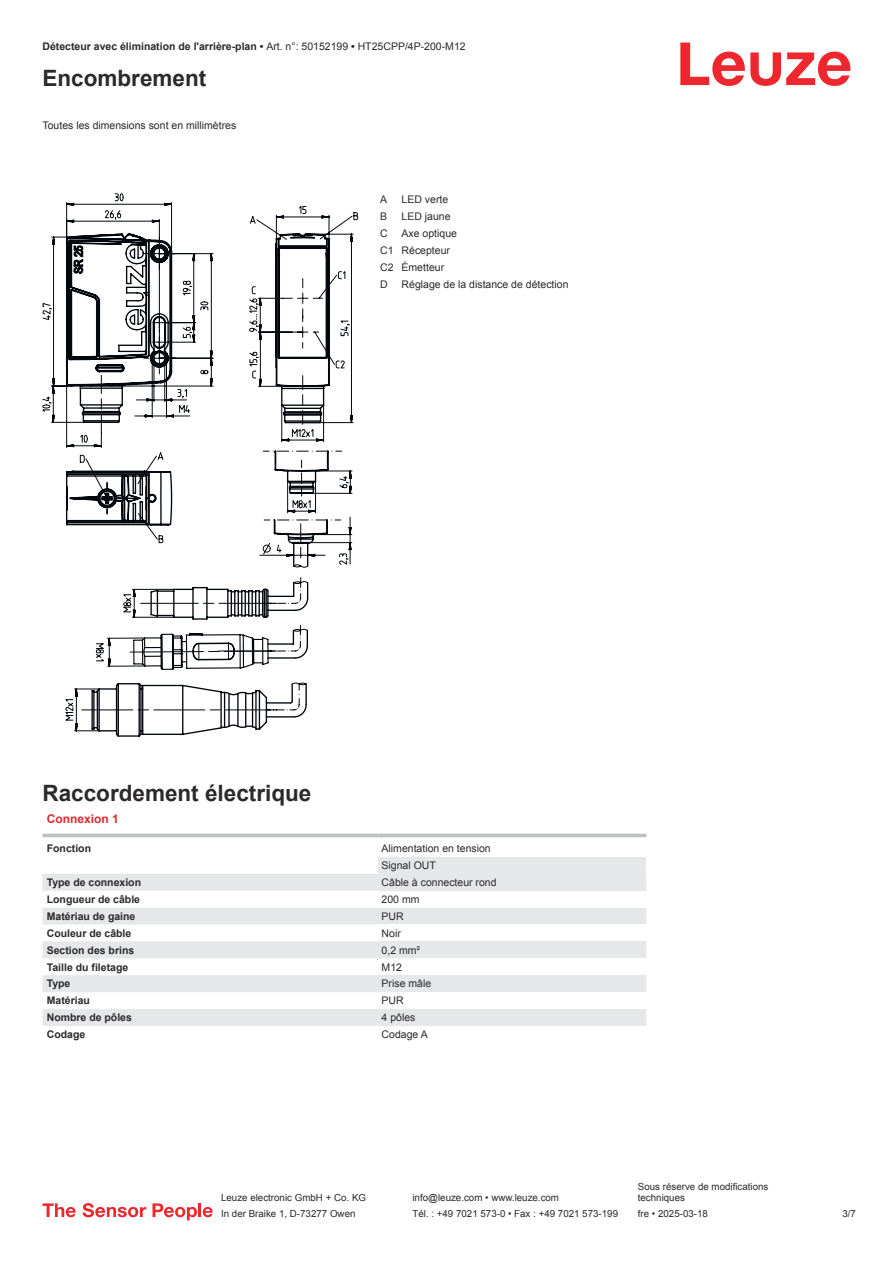
<style>
.page{position:relative;width:893px;height:1263px;background:#fff}
.page>*{position:absolute;margin:0;border:0;box-sizing:border-box;transform-origin:0 0}
.t1{font:700 22.5px "Arial";color:#2b292a}
.t2{font:700 12px "Arial";color:#db2a30}
.t3{font:10.5px/17px "Arial";color:#2b292a}
.t4{font:700 10.5px "Arial";color:#2b292a}
.t5{font:9.75px/11.7px "Arial";color:#2b292a}
.s1{font-weight:400}
</style>
<div class="page">
<svg style="left:680px;top:43px;width:170px;height:43px"></svg>
<svg style="left:43px;top:833px;width:603px;height:5px"></svg>
<svg style="left:43px;top:874px;width:335px;height:152px;fill:#e6e7e9"></svg>
<hr style="left:43px;top:834px;width:335px;height:3px;background:#bdbfc1">
<hr style="left:378px;top:834px;width:268px;height:3px;background:#bdbfc1">
<div style="left:378px;top:857px;width:268px;height:17px;background:#e6e7e9"></div>
<div style="left:378px;top:874px;width:268px;height:17px;background:#e6e7e9"></div>
<div style="left:378px;top:907px;width:268px;height:17px;background:#e6e7e9"></div>
<div style="left:378px;top:941px;width:268px;height:17px;background:#e6e7e9"></div>
<div style="left:378px;top:975px;width:268px;height:17px;background:#e6e7e9"></div>
<div style="left:378px;top:1009px;width:268px;height:17px;background:#e6e7e9"></div>
<svg style="left:43px;top:1203px;width:33px;height:14px"></svg>
<svg style="left:83px;top:1203px;width:63px;height:14px"></svg>
<svg style="left:153px;top:1203px;width:44px;height:17px"></svg>
<hr style="left:198px;top:1203px;width:3px;height:14px;background:#ed272d">
<svg style="left:203px;top:1207px;width:10px;height:10px"></svg>
<svg style="left:43px;top:193px;width:315px;height:538px"></svg>
<svg style="left:133px;top:295px;width:136px;height:442px"></svg>
<svg style="left:95px;top:625px;width:214px;height:45px"></svg>
<p class="t4" style="left:43px;top:43px;width:425px">Détecteur avec élimination de l'arrière-plan • <span class="s1">Art. n°: 50152199</span> • <span class="s1">HT25CPP/4P-200-M12</span></p>
<h1 class="t1" style="left:43px;top:70px;width:165px">Encombrement</h1>
<p class="t3" style="left:43px;top:117px;width:195px">Toutes les dimensions sont en millimètres</p>
<p class="t3" style="left:380px;top:192px;width:9px">A</p>
<p class="t3" style="left:402px;top:192px;width:48px">LED verte</p>
<p class="t3" style="left:380px;top:209px;width:9px">B</p>
<p class="t3" style="left:402px;top:209px;width:51px">LED jaune</p>
<p class="t3" style="left:380px;top:226px;width:9px">C</p>
<p class="t3" style="left:380px;top:226px;width:78px;text-indent:21px">Axe optique<br>C1 Récepteur<br>C2 Émetteur<br>D</p>
<p class="t3" style="left:402px;top:277px;width:168px">Réglage de la distance de détection</p>
<h1 class="t1" style="left:43px;top:784px;width:270px">Raccordement électrique</h1>
<p class="t2" style="left:47px;top:814px;width:74px">Connexion 1</p>
<p class="t4" style="left:47px;top:844px;width:46px">Fonction</p>
<p class="t3" style="left:382px;top:841px;width:111px">Alimentation en tension<br>Signal OUT</p>
<p class="t4" style="left:47px;top:878px;width:96px">Type de connexion</p>
<p class="t3" style="left:382px;top:875px;width:116px">Câble à connecteur rond</p>
<p class="t4" style="left:47px;top:895px;width:95px">Longueur de câble</p>
<p class="t3" style="left:382px;top:892px;width:39px">200 mm</p>
<p class="t4" style="left:47px;top:912px;width:90px">Matériau de gaine</p>
<p class="t3" style="left:382px;top:908px;width:24px">PUR</p>
<p class="t4" style="left:47px;top:929px;width:86px">Couleur de câble</p>
<p class="t3" style="left:382px;top:925px;width:21px">Noir</p>
<p class="t4" style="left:47px;top:946px;width:89px">Section des brins</p>
<p class="t3" style="left:382px;top:942px;width:40px">0,2 mm²</p>
<p class="t4" style="left:47px;top:963px;width:83px">Taille du filetage</p>
<p class="t3" style="left:382px;top:959px;width:22px">M12</p>
<p class="t4" style="left:47px;top:980px;width:25px">Type</p>
<p class="t3" style="left:382px;top:976px;width:51px">Prise mâle</p>
<p class="t4" style="left:47px;top:997px;width:45px">Matériau</p>
<p class="t3" style="left:382px;top:993px;width:24px">PUR</p>
<p class="t4" style="left:47px;top:1013px;width:87px">Nombre de pôles</p>
<p class="t3" style="left:382px;top:1010px;width:35px">4 pôles</p>
<p class="t4" style="left:47px;top:1030px;width:40px">Codage</p>
<p class="t3" style="left:382px;top:1027px;width:48px">Codage A</p>
<p class="t5" style="left:221px;top:1193px;width:146px">Leuze electronic GmbH + Co. KG</p>
<p class="t5" style="left:412px;top:1193px;width:148px">info@leuze.com • www.leuze.com</p>
<p class="t5" style="left:638px;top:1181px;width:132px">Sous réserve de modifications techniques</p>
<p class="t5" style="left:221px;top:1209px;width:136px">In der Braike 1, D-73277 Owen</p>
<p class="t5" style="left:412px;top:1209px;width:207px">Tél. : +49 7021 573-0 • Fax : +49 7021 573-199</p>
<p class="t5" style="left:638px;top:1209px;width:72px">fre • 2025-03-18</p>
<p class="t5" style="left:842px;top:1209px;width:15px">3 /7</p>
</div>
